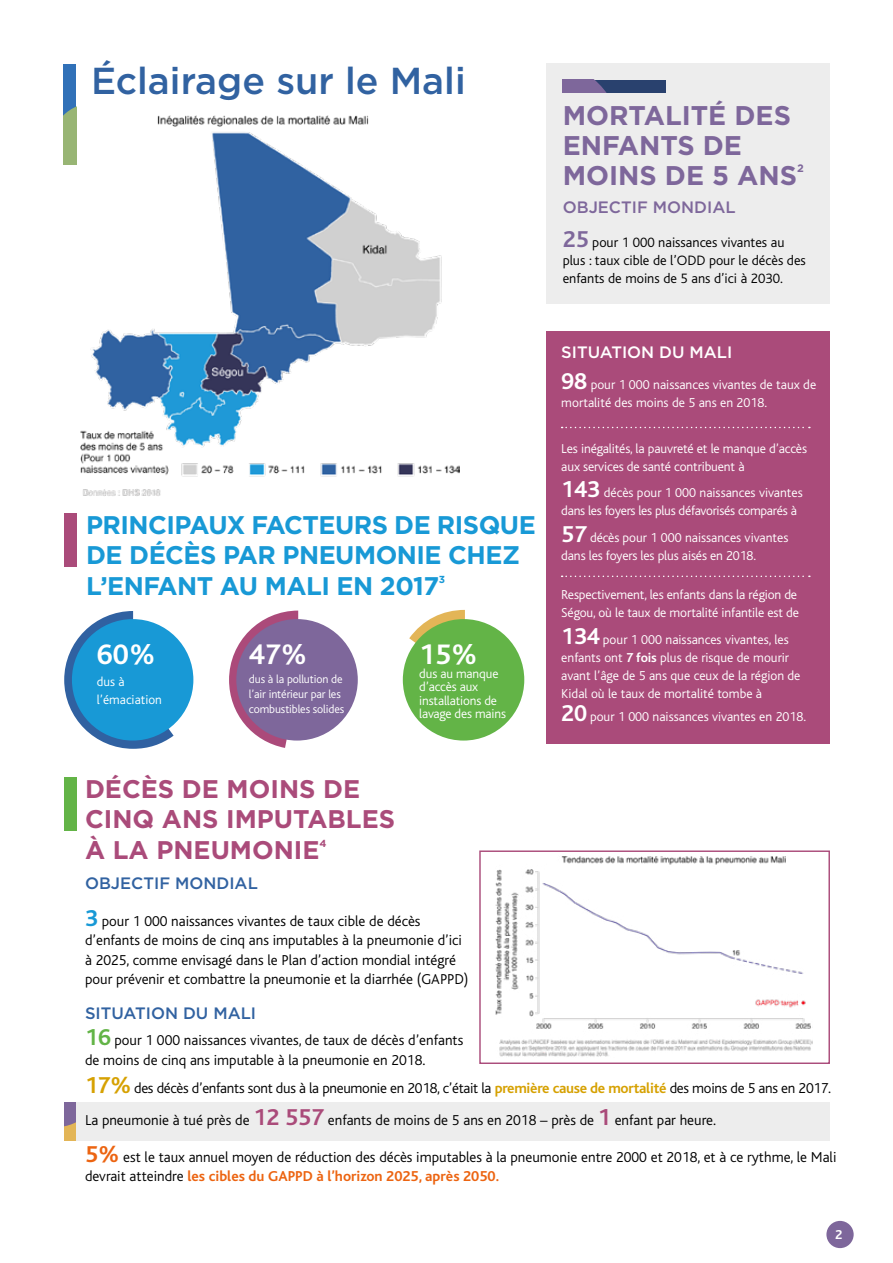
<style>
.page{position:relative;width:893px;height:1263px;background:#fff}
.page>*{position:absolute;margin:0;border:0;box-sizing:border-box;transform-origin:0 0}
.t1{font:500 37.5px "Gotham";color:#3162a1}
.t2{font:700 29.55px "Bliss";color:#fff}
.t3{font:700 27px/30px "Gotham";color:#7e679b}
.t4{font:700 25.5px/30.6px "Gotham";letter-spacing:-.02em;color:#1899d6}
.t5{font:700 25.5px/30.6px "Gotham";color:#aa4b7a}
.t6{font:500 16.5px "Gotham";color:#3162a1}
.t7{font:500 16.5px "Gotham";color:#7e679b}
.t8{font:500 16.5px "Gotham";color:#fff}
.t9{font:300 15px/19.5px "Bliss";color:#000}
.t10{font:300 14.25px/18px "Bliss";color:#000}
.t11{font:300 13.5px/18px "Bliss";color:#fff}
.t12{font:300 13.5px/18px "Bliss";letter-spacing:-.02em;color:#fff}
.t13{font:700 13.5px "Bliss";color:#fff}
.t14{font:300 13.35px/13.5px "Bliss";letter-spacing:-.01em;color:#fff}
.t15{font:300 12px/14.7px "Bliss";letter-spacing:-.01em;color:#fff}
.t16{font:700 10.8px "Gotham";color:#7e679b}
.t17{font:700 10.2px "Gotham";color:#1899d6}
.t18{font:700 10.2px "Gotham";color:#aa4b7a}
.s1{font-weight:700;font-size:24px;color:#7e679b}
.s2{font-weight:700;font-size:24px}
.s3{font-weight:700}
.s4{font-weight:700;font-size:24px;color:#1899d6}
.s5{font-weight:700;font-size:24px;color:#63b447}
.s6{font-weight:700;font-size:24px;color:#d6a102}
.s7{font-weight:700;color:#d6a102}
.s8{font-weight:700;font-size:24px;color:#aa4b7a}
.s9{font-weight:700;font-size:24px;color:#ec6411}
.s10{font-weight:700;color:#ec6411}
</style>
<div class="page">
<svg style="left:409px;top:610px;width:56px;height:42px"></svg>
<svg style="left:229px;top:611px;width:69px;height:137px"></svg>
<svg style="left:64px;top:611px;width:110px;height:138px"></svg>
<div style="left:546px;top:64px;width:283px;height:240px;background:#ededed"></div>
<div style="left:546px;top:332px;width:283px;height:412px;background:#aa4b7a"></div>
<div style="left:63px;top:64px;width:13px;height:100px;background:#3171b8"></div>
<svg style="left:63px;top:107px;width:13px;height:57px"></svg>
<div style="left:72px;top:619px;width:121px;height:121px;background:#1899d6;border-radius:50%"></div>
<div style="left:236px;top:619px;width:122px;height:121px;background:#7e679b;border-radius:50%"></div>
<div style="left:403px;top:619px;width:121px;height:121px;background:#63b447;border-radius:50%"></div>
<div style="left:64px;top:777px;width:13px;height:53px;background:#63b447"></div>
<div style="left:64px;top:513px;width:13px;height:54px;background:#aa4b7a"></div>
<img style="left:496px;top:856px;width:316px;height:201px">
<div style="left:479px;top:850px;width:351px;height:214px;border:1px solid #aa4b7a"></div>
<div style="left:826px;top:1221px;width:28px;height:27px;background:#7e679b;border-radius:50%"></div>
<div style="left:563px;top:80px;width:103px;height:12px;background:#29416e"></div>
<svg style="left:563px;top:80px;width:43px;height:12px"></svg>
<img style="left:81px;top:115px;width:378px;height:381px">
<div style="left:65px;top:1103px;width:765px;height:38px;background:#ededed"></div>
<div style="left:65px;top:1103px;width:11px;height:37px;background:#e3b556"></div>
<svg style="left:65px;top:1103px;width:11px;height:23px"></svg>
<svg style="left:562px;top:427px;width:248px;height:1px"></svg>
<svg style="left:562px;top:576px;width:248px;height:1px"></svg>
<h1 class="t1" style="left:91px;top:56px;width:376px">Éclairage sur le Mali</h1>
<h3 class="t4" style="left:86px;top:509px;width:451px">PRINCIPAUX FACTEURS DE RISQUE<br>DE DÉCÈS PAR PNEUMONIE CHEZ<br>L’ENFANT AU MALI EN 2017</h3>
<p class="t17" style="left:439px;top:573px;width:8px">3</p>
<h2 class="t2" style="left:97px;top:639px;width:60px">60%</h2>
<p class="t14" style="left:97px;top:673px;width:66px;line-height:17.7px">dus à l’émaciation</p>
<h2 class="t2" style="left:249px;top:639px;width:60px">47%</h2>
<p class="t15" style="left:249px;top:672px;width:97px">dus à la pollution de l’air intérieur par les combustibles solides</p>
<h3 class="t5" style="left:85px;top:773px;width:312px">DÉCÈS DE MOINS DE<br>CINQ ANS IMPUTABLES<br>À LA PNEUMONIE</h3>
<p class="t18" style="left:320px;top:837px;width:9px">4</p>
<h2 class="t2" style="left:419px;top:639px;width:60px">15%</h2>
<p class="t14" style="left:419px;top:667px;width:88px">dus au manque d’accès aux installations de lavage des mains</p>
<h3 class="t3" style="left:563px;top:100px;width:236px">MORTALITÉ DES<br>ENFANTS DE<br>MOINS DE 5 ANS</h3>
<p class="t16" style="left:797px;top:161px;width:8px">2</p>
<p class="t7" style="left:563px;top:196px;width:174px">OBJECTIF MONDIAL</p>
<p class="t10" style="left:563px;top:233px;width:245px"><span class="s1">25</span> pour 1 000 naissances vivantes au plus : taux cible de l’ODD pour le décès des enfants de moins de 5 ans d’ici à 2030.</p>
<p class="t8" style="left:561px;top:342px;width:173px">SITUATION DU MALI</p>
<p class="t11" style="left:561px;top:375px;width:256px"><span class="s2">98</span> pour 1 000 naissances vivantes de taux de mortalité des moins de 5 ans en 2018.</p>
<p class="t11" style="left:561px;top:440px;width:247px">Les inégalités, la pauvreté et le manque d’accès aux services de santé contribuent à</p>
<p class="t12" style="left:561px;top:484px;width:243px"><span class="s2">143</span> décès pour 1 000 naissances vivantes dans les foyers les plus défavorisés comparés à</p>
<p class="t11" style="left:561px;top:529px;width:229px"><span class="s2">57</span> décès pour 1 000 naissances vivantes dans les foyers les plus aisés en 2018.</p>
<p class="t11" style="left:561px;top:586px;width:239px">Respectivement, les enfants dans la région de<br>Ségou, où le taux de mortalité infantile est de</p>
<p class="t11" style="left:561px;top:630px;width:241px"><span class="s2">134</span> pour 1 000 naissances vivantes, les enfants ont <span class="s3">7 fois</span> plus de risque de mourir avant l’âge de 5 ans que ceux de la région de Kidal où le taux de mortalité tombe à</p>
<p class="t11" style="left:561px;top:708px;width:246px"><span class="s2">20</span> pour 1 000 naissances vivantes en 2018.</p>
<p class="t6" style="left:85px;top:872px;width:174px">OBJECTIF MONDIAL</p>
<p class="t9" style="left:85px;top:911px;width:385px"><span class="s4">3</span> pour 1 000 naissances vivantes de taux cible de décès d’enfants de moins de cinq ans imputables à la pneumonie d’ici à 2025, comme envisagé dans le Plan d’action mondial intégré pour prévenir et combattre la pneumonie et la diarrhée (GAPPD)</p>
<p class="t6" style="left:85px;top:1002px;width:173px">SITUATION DU MALI</p>
<p class="t9" style="left:85px;top:1031px;width:380px"><span class="s5">16</span> pour 1 000 naissances vivantes, de taux de décès d’enfants de moins de cinq ans imputable à la pneumonie en 2018.</p>
<p class="t9" style="left:85px;top:1072px;width:748px;line-height:32.5px"><span class="s6">17%</span> des décès d’enfants sont dus à la pneumonie en 2018, c’était la <span class="s7">première cause de mortalité</span> des moins de 5 ans en 2017.<br>La pneumonie à tué près de <span class="s8">12 557</span> enfants de moins de 5 ans en 2018 – près de <span class="s8">1</span> enfant par heure.</p>
<p class="t9" style="left:85px;top:1147px;width:753px"><span class="s9">5%</span> est le taux annuel moyen de réduction des décès imputables à la pneumonie entre 2000 et 2018, et à ce rythme, le Mali devrait atteindre <span class="s10">les cibles du GAPPD à l’horizon 2025, après 2050.</span></p>
<p class="t13" style="left:835px;top:1228px;width:9px">2</p>
</div>
